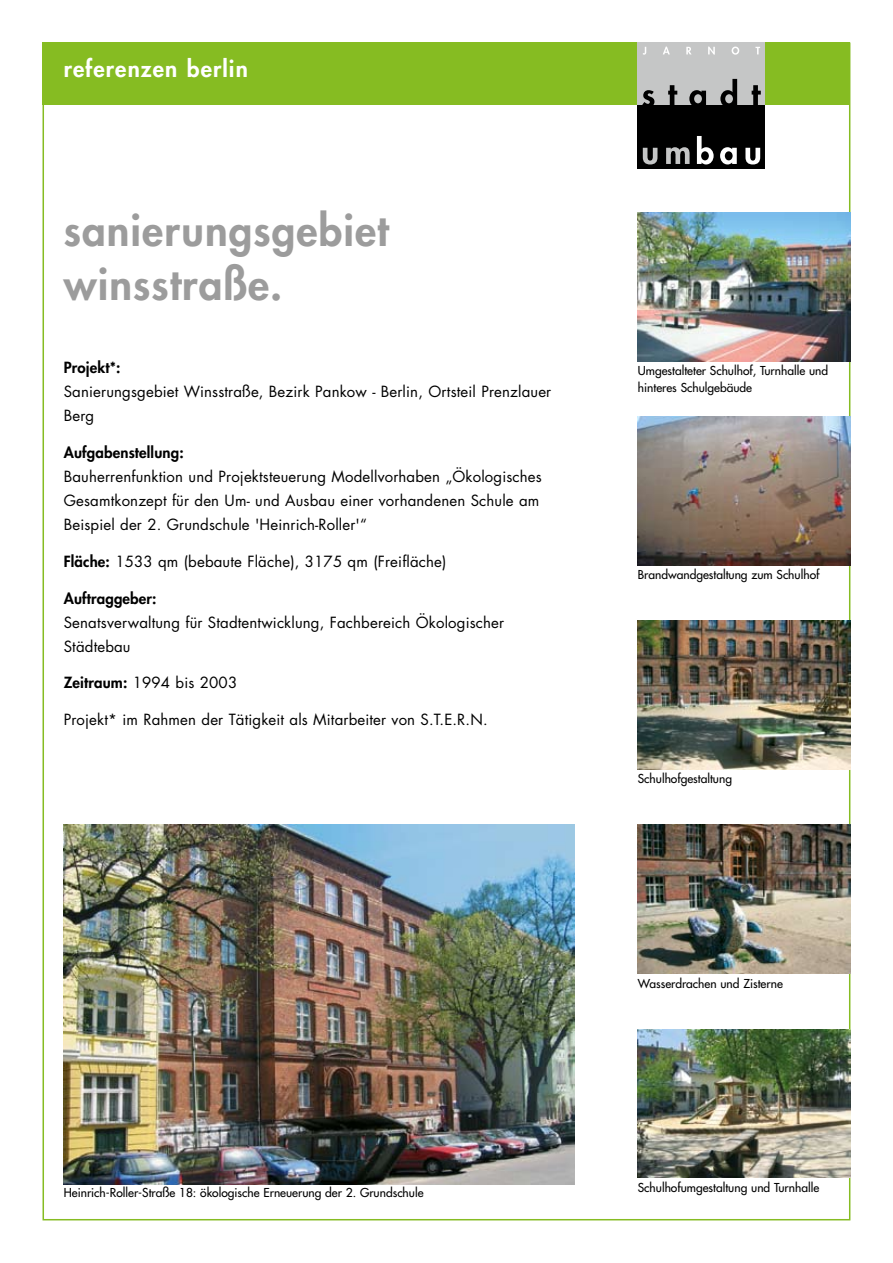
<style>
.page{position:relative;width:893px;height:1263px;background:#fff}
.page>*{position:absolute;margin:0;border:0;box-sizing:border-box;transform-origin:0 0}
.t1{font:800 42px/54px "Futura";letter-spacing:.025em;color:#9c9c9c}
.t2{font:800 22.5px "Futura";letter-spacing:.05em;color:#fff}
.t3{font:15px/24px "Futura";letter-spacing:.01em;color:#000}
.t4{font:800 15px "Futura";letter-spacing:.01em;color:#000}
.t5{font:12px/16.5px "Futura";color:#000}
.s1{font-weight:800}
</style>
<div class="page">
<div style="left:43px;top:43px;width:807px;height:62px;background:#86bc22"></div>
<img style="left:638px;top:213px;width:212px;height:148px">
<img style="left:638px;top:417px;width:212px;height:149px">
<img style="left:638px;top:621px;width:212px;height:149px">
<img style="left:638px;top:825px;width:212px;height:149px">
<img style="left:638px;top:1029px;width:212px;height:149px">
<img style="left:64px;top:825px;width:510px;height:359px">
<div style="left:638px;top:43px;width:127px;height:126px;background:#c5c6c6"></div>
<div style="left:638px;top:105px;width:127px;height:64px;background:#000"></div>
<svg style="left:643px;top:47px;width:3px;height:8px"></svg>
<svg style="left:663px;top:47px;width:7px;height:7px"></svg>
<svg style="left:686px;top:47px;width:5px;height:7px"></svg>
<svg style="left:708px;top:47px;width:7px;height:8px"></svg>
<svg style="left:732px;top:47px;width:7px;height:8px"></svg>
<svg style="left:755px;top:47px;width:5px;height:7px"></svg>
<svg style="left:642px;top:90px;width:12px;height:15px"></svg>
<svg style="left:668px;top:85px;width:9px;height:20px"></svg>
<svg style="left:689px;top:90px;width:17px;height:15px"></svg>
<svg style="left:720px;top:79px;width:17px;height:26px"></svg>
<svg style="left:752px;top:85px;width:9px;height:20px"></svg>
<svg style="left:643px;top:148px;width:14px;height:16px"></svg>
<svg style="left:666px;top:147px;width:24px;height:17px"></svg>
<svg style="left:697px;top:136px;width:17px;height:28px"></svg>
<svg style="left:720px;top:147px;width:17px;height:17px"></svg>
<svg style="left:745px;top:148px;width:15px;height:16px"></svg>
<h2 class="t2" style="left:64px;top:54px;width:186px">referenzen berlin</h2>
<h1 class="t1" style="left:64px;top:203px;width:326px">sanierungsgebiet winsstraße.</h1>
<p class="t4" style="left:64px;top:358px;width:58px">Projekt*:</p>
<p class="t3" style="left:64px;top:380px;width:489px">Sanierungsgebiet Winsstraße, Bezirk Pankow - Berlin, Ortsteil Prenz-lauer<br>Berg</p>
<p class="t4" style="left:64px;top:443px;width:121px">Aufgabenstellung:</p>
<p class="t3" style="left:64px;top:464px;width:480px">Bauherrenfunktion und Projektsteuerung Modellvorhaben „Ökologisches<br>Gesamtkonzept für den Um- und Ausbau einer vorhandenen Schule am<br>Beispiel der 2. Grundschule 'Heinrich-Roller'“</p>
<p class="t3" style="left:64px;top:549px;width:384px"><span class="s1">Fläche:</span> 1533 qm (bebaute Fläche), 3175 qm (Freifläche)</p>
<p class="t4" style="left:64px;top:588px;width:94px">Auftraggeber:</p>
<p class="t3" style="left:64px;top:610px;width:442px">Senatsverwaltung für Stadtentwicklung, Fachbereich Ökologischer<br>Städtebau</p>
<p class="t3" style="left:64px;top:671px;width:175px"><span class="s1">Zeitraum:</span> 1994 bis 2003</p>
<p class="t3" style="left:64px;top:707px;width:425px">Projekt* im Rahmen der Tätigkeit als Mitarbeiter von S.T.E.R.N.</p>
<p class="t5" style="left:638px;top:362px;width:192px">Umgestalteter Schulhof, Turnhalle und hinteres Schulgebäude</p>
<p class="t5" style="left:638px;top:567px;width:183px">Brandwandgestaltung zum Schulhof</p>
<p class="t5" style="left:638px;top:771px;width:96px">Schulhofgestaltung</p>
<p class="t5" style="left:638px;top:975px;width:146px">Wasserdrachen und Zisterne</p>
<p class="t5" style="left:64px;top:1184px;width:361px">Heinrich-Roller-Straße 18: ökologische Erneuerung der 2. Grundschule</p>
<p class="t5" style="left:638px;top:1179px;width:183px">Schulhofumgestaltung und Turnhalle</p>
</div>
